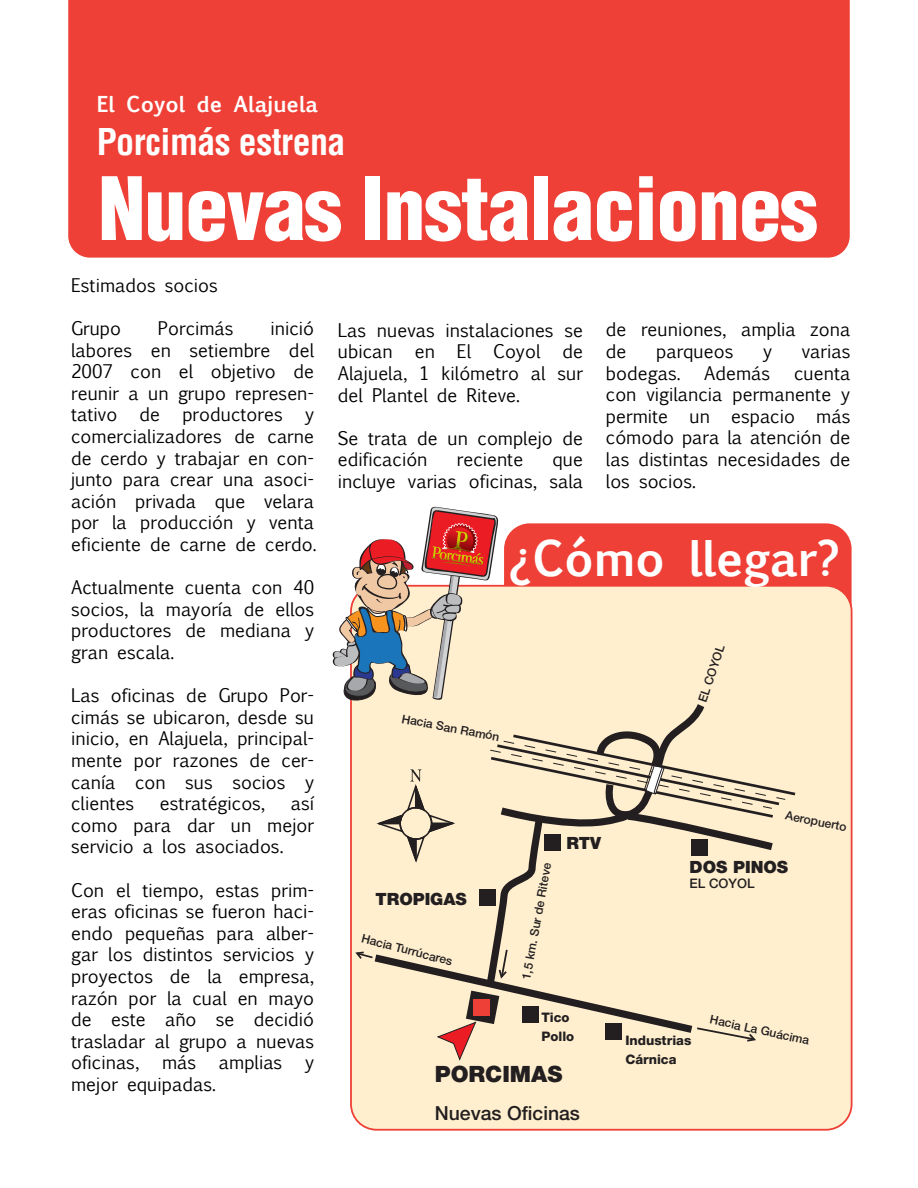
<style>
.page{position:relative;width:918px;height:1188px;background:#fff}
.page>*{position:absolute;margin:0;border:0;box-sizing:border-box;transform-origin:0 0}
.t1{font:900 condensed 85.05px "Helvetica";letter-spacing:-.015em;color:#fff}
.t2{font:700 46.95px "Euphemia UCAS";letter-spacing:-.015em;color:#fff}
.t3{font:700 condensed 36px "Helvetica";letter-spacing:-.015em;color:#fff}
.t4{font:900 22.5px "Helvetica Neue";color:#231f20}
.t5{font:700 21px "Euphemia UCAS";color:#fff}
.t6{font:500 19.35px "Helvetica Neue";color:#231f20}
.t7{font:18px/21.6px "Euphemia UCAS";color:#000;text-align:justify}
.t8{font:900 16.95px "Helvetica Neue";color:#231f20}
.t9{font:800 13.2px/19.4px "Helvetica Neue";color:#231f20}
.t10{font:500 13.2px "Helvetica Neue";color:#231f20}
.t11{font:500 12px "Helvetica Neue";color:#231f20}
</style>
<div class="page">
<div style="left:504px;top:523px;width:348px;height:110px;background:#ee4036;border-radius:26px"></div>
<div style="left:351px;top:586px;width:501px;height:544px;background:#ffefcf;border-radius:26px"></div>
<div style="left:68px;top:0;width:782px;height:258px;background:#ee4036"></div>
<svg style="left:332px;top:506px;width:466px;height:554px"></svg>
<p class="t5" style="left:97px;top:88px;width:223px">El Coyol de Alajuela</p>
<h3 class="t3" style="left:97px;top:120px;width:250px">Porcimás estrena</h3>
<h1 class="t1" style="left:98px;top:156px;width:721px">Nuevas Instalaciones</h1>
<p class="t7" style="left:71px;top:274px;width:148px">Estimados socios</p>
<p class="t7" style="left:71px;top:317px;width:51px">Grupo</p>
<p class="t7" style="left:158px;top:317px;width:77px">Porcimás</p>
<p class="t7" style="left:71px;top:317px;width:247px;text-align:left;text-indent:199px">inició labores en setiembre del<br>2007 con el objetivo de reunir a un grupo represen&shy;tativo de productores y comercializadores de carne de cerdo y trabajar en con&shy;junto para crear una asoci&shy;ación privada que velara por la producción y venta eficiente de carne de cerdo.</p>
<p class="t7" style="left:71px;top:577px;width:245px">Actualmente cuenta con 40 socios, la mayoría de ellos productores de mediana y gran escala.</p>
<p class="t7" style="left:71px;top:685px;width:245px">Las oficinas de Grupo Por&shy;cimás se ubicaron, desde su inicio, en Alajuela, principal&shy;mente por razones de cer&shy;canía con sus socios y clientes</p>
<p class="t7" style="left:606px;top:319px;width:246px">de reuniones, amplia zona de</p>
<p class="t7" style="left:338px;top:319px;width:247px">Las nuevas instalaciones se ubican en El Coyol de Alajuela, 1 kilómetro al sur del Plantel de Riteve.</p>
<p class="t7" style="left:338px;top:427px;width:247px">Se trata de un complejo de edificación</p>
<p class="t7" style="left:656px;top:340px;width:79px">parqueos</p>
<p class="t7" style="left:763px;top:340px;width:11px">y</p>
<p class="t7" style="left:802px;top:340px;width:50px">varias</p>
<p class="t7" style="left:606px;top:362px;width:76px">bodegas.</p>
<p class="t7" style="left:704px;top:362px;width:68px">Además</p>
<p class="t7" style="left:606px;top:362px;width:246px;text-indent:188px">cuenta con vigilancia permanente y permite un espacio más cómodo para la atención de las distintas necesidades de los socios.</p>
<p class="t7" style="left:457px;top:449px;width:68px">reciente</p>
<p class="t7" style="left:338px;top:449px;width:247px;text-align:right">que<br>incluye varias oficinas, sala</p>
<h2 class="t2" style="left:507px;top:523px;width:335px">¿Cómo llegar?</h2>
<p class="t11" style="left:695px;top:700px;width:61px;rotate:-72deg">EL COYOL</p>
<p class="t11" style="left:403px;top:711px;width:101px;rotate:11deg">Hacia San Ramón</p>
<p class="t7" style="left:71px;top:793px;width:245px;text-indent:220px">así como para dar un mejor servicio a los asociados.</p>
<p class="t7" style="left:71px;top:879px;width:245px">Con el tiempo, estas prim&shy;eras oficinas se fueron haci&shy;endo pequeñas para alber&shy;gar los distintos servicios y proyectos de la empresa, razón por la cual en mayo de este año se decidió trasladar al grupo a nuevas oficinas,</p>
<p class="t7" style="left:160px;top:793px;width:107px">estratégicos,</p>
<p class="t11" style="left:787px;top:808px;width:64px;rotate:11deg">Aeropuerto</p>
<p class="t8" style="left:566px;top:833px;width:36px">RTV</p>
<p class="t8" style="left:690px;top:856px;width:100px">DOS PINOS</p>
<p class="t10" style="left:690px;top:876px;width:66px">EL COYOL</p>
<p class="t11" style="left:519px;top:978px;width:120px;rotate:-80deg">1,5 km. Sur de Riteve</p>
<p class="t8" style="left:376px;top:889px;width:93px">TROPIGAS</p>
<p class="t11" style="left:363px;top:931px;width:95px;rotate:14deg">Hacia Turrúcares</p>
<p class="t9" style="left:541px;top:1008px;width:34px">Tico<br>Pollo</p>
<p class="t11" style="left:712px;top:1012px;width:103px;rotate:12deg">Hacia La Guácima</p>
<p class="t9" style="left:625px;top:1030px;width:67px">Industrias<br>Cárnica</p>
<p class="t7" style="left:162px;top:1052px;width:36px">más</p>
<p class="t7" style="left:219px;top:1052px;width:65px">amplias</p>
<p class="t7" style="left:305px;top:1052px;width:11px">y</p>
<p class="t7" style="left:71px;top:1073px;width:146px">mejor equipadas.</p>
<p class="t4" style="left:435px;top:1061px;width:129px">PORCIMAS</p>
<p class="t6" style="left:435px;top:1102px;width:147px">Nuevas Oficinas</p>
</div>
